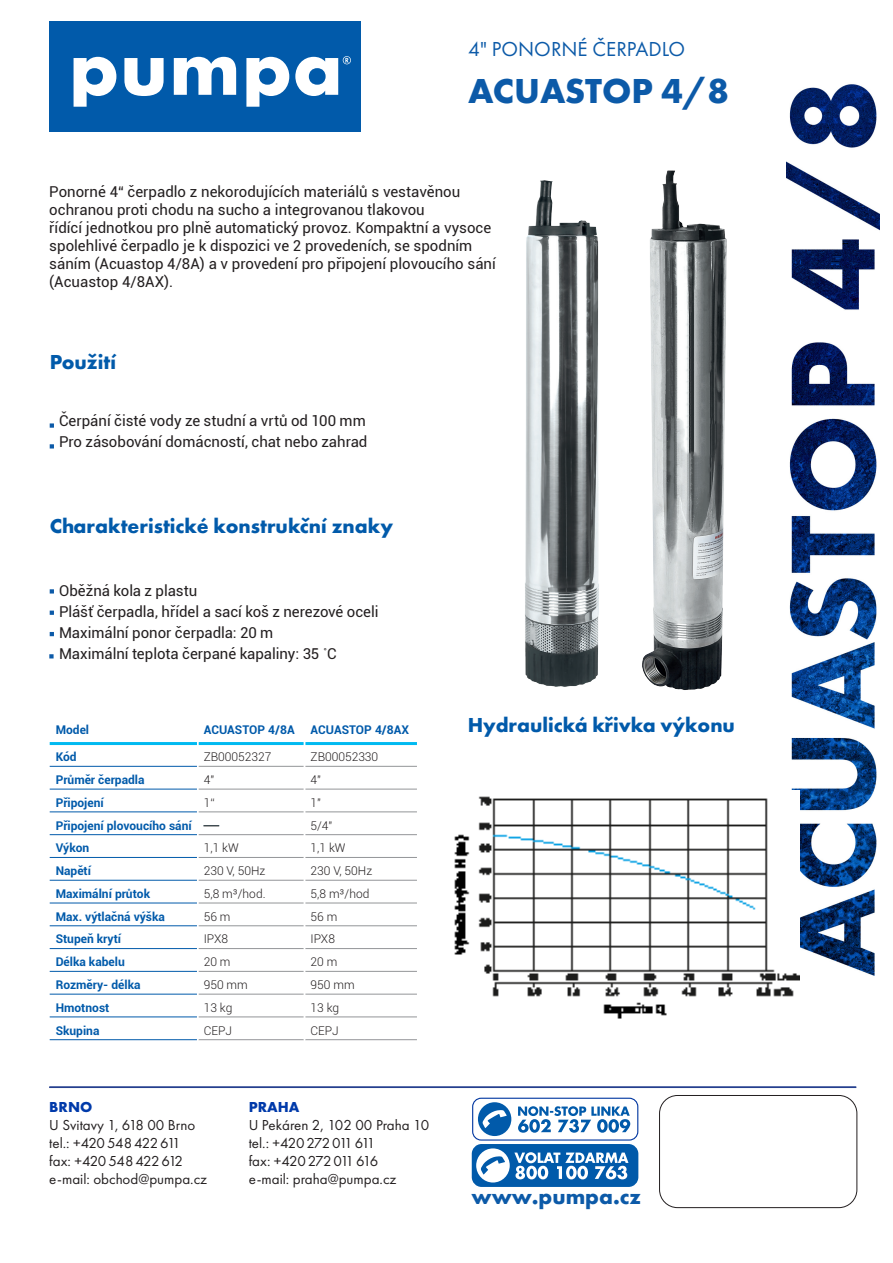
<style>
.page{position:relative;width:893px;height:1263px;background:#fff}
.page>*{position:absolute;margin:0;border:0;box-sizing:border-box;transform-origin:0 0}
.t1{font:700 36px "Futura PT";color:#0c5aa8}
.H1_nadpis_1{font:700 22.5px "Futura PT";color:#0c5aa8}
.t2{font:700 21px "Futura PT";color:#015aaa}
.t3{font:21px "Futura PT";color:#0c5aa8}
.t4{font:15px/18px "Roboto";color:#231f20}
.H1_nadpis_1-2{font:15px "Futura PT";color:#231f20}
.H1_nadpis_1-3{font:15px "Futura PT";letter-spacing:-.025em;color:#231f20}
.H1_nadpis_1-4{font:15px "Futura PT";letter-spacing:-.05em;color:#231f20}
.H1_nadpis_1-5{font:700 15px "Futura PT";color:#003aaa}
.t5{font:700 12px "Roboto";color:#015aaa}
.t6{font:300 12px "Roboto";color:#231f20}
.s1{font-weight:300}
</style>
<div class="page">
<div style="left:49px;top:21px;width:312px;height:111px;background:#015aaa"></div>
<svg style="left:74px;top:57px;width:42px;height:50px"></svg>
<svg style="left:124px;top:58px;width:40px;height:38px"></svg>
<svg style="left:174px;top:57px;width:62px;height:38px"></svg>
<svg style="left:246px;top:57px;width:43px;height:50px"></svg>
<svg style="left:295px;top:56px;width:56px;height:40px"></svg>
<div style="left:659px;top:1095px;width:198px;height:113px;border:1px solid #231f20;border-radius:18px"></div>
<div style="left:472px;top:1098px;width:166px;height:42px;border:1px solid #0036a0;border-radius:9px"></div>
<svg style="left:518px;top:1106px;width:112px;height:27px"></svg>
<svg style="left:478px;top:1102px;width:33px;height:34px"></svg>
<div style="left:472px;top:1144px;width:166px;height:43px;background:#015aaa;border-radius:10px"></div>
<svg style="left:476px;top:1148px;width:152px;height:34px"></svg>
<hr style="left:49px;top:1086px;width:807px;height:2px;background:#253f8e">
<svg style="left:50px;top:444px;width:4px;height:4px"></svg>
<svg style="left:50px;top:423px;width:4px;height:5px"></svg>
<svg style="left:50px;top:589px;width:4px;height:4px"></svg>
<svg style="left:50px;top:611px;width:4px;height:4px"></svg>
<svg style="left:49px;top:654px;width:5px;height:4px"></svg>
<svg style="left:50px;top:632px;width:4px;height:4px"></svg>
<hr style="left:50px;top:766px;width:147px;height:1px;background:#015aaa">
<hr style="left:50px;top:789px;width:147px;height:1px;background:#015aaa">
<hr style="left:50px;top:812px;width:147px;height:1px;background:#015aaa">
<hr style="left:50px;top:834px;width:147px;height:1px;background:#015aaa">
<hr style="left:50px;top:857px;width:147px;height:1px;background:#015aaa">
<hr style="left:50px;top:880px;width:147px;height:1px;background:#015aaa">
<hr style="left:50px;top:903px;width:147px;height:1px;background:#015aaa">
<hr style="left:50px;top:925px;width:147px;height:1px;background:#015aaa">
<hr style="left:50px;top:948px;width:147px;height:1px;background:#015aaa">
<hr style="left:50px;top:971px;width:147px;height:1px;background:#015aaa">
<hr style="left:50px;top:994px;width:147px;height:1px;background:#015aaa">
<hr style="left:50px;top:1017px;width:147px;height:1px;background:#015aaa">
<hr style="left:50px;top:1039px;width:147px;height:1px;background:#015aaa">
<hr style="left:198px;top:766px;width:106px;height:1px;background:#939598">
<hr style="left:305px;top:766px;width:112px;height:1px;background:#939598">
<hr style="left:198px;top:789px;width:106px;height:1px;background:#939598">
<hr style="left:305px;top:789px;width:112px;height:1px;background:#939598">
<hr style="left:198px;top:812px;width:106px;height:1px;background:#939598">
<hr style="left:305px;top:812px;width:112px;height:1px;background:#939598">
<hr style="left:198px;top:834px;width:106px;height:1px;background:#939598">
<hr style="left:305px;top:834px;width:112px;height:1px;background:#939598">
<hr style="left:198px;top:857px;width:106px;height:1px;background:#939598">
<hr style="left:305px;top:857px;width:112px;height:1px;background:#939598">
<hr style="left:198px;top:880px;width:106px;height:1px;background:#939598">
<hr style="left:305px;top:880px;width:112px;height:1px;background:#939598">
<hr style="left:198px;top:903px;width:106px;height:1px;background:#939598">
<hr style="left:305px;top:903px;width:112px;height:1px;background:#939598">
<hr style="left:198px;top:925px;width:106px;height:1px;background:#939598">
<hr style="left:305px;top:925px;width:112px;height:1px;background:#939598">
<hr style="left:198px;top:948px;width:106px;height:1px;background:#939598">
<hr style="left:305px;top:948px;width:112px;height:1px;background:#939598">
<hr style="left:198px;top:971px;width:106px;height:1px;background:#939598">
<hr style="left:305px;top:971px;width:112px;height:1px;background:#939598">
<hr style="left:198px;top:994px;width:106px;height:1px;background:#939598">
<hr style="left:305px;top:994px;width:112px;height:1px;background:#939598">
<hr style="left:198px;top:1017px;width:106px;height:1px;background:#939598">
<hr style="left:305px;top:1017px;width:112px;height:1px;background:#939598">
<hr style="left:198px;top:1039px;width:106px;height:1px;background:#939598">
<hr style="left:305px;top:1039px;width:112px;height:1px;background:#939598">
<hr style="left:50px;top:742px;width:147px;height:3px;background:#00baf1">
<hr style="left:198px;top:742px;width:106px;height:3px;background:#00baf1">
<hr style="left:305px;top:742px;width:112px;height:3px;background:#00baf1">
<img style="left:525px;top:180px;width:74px;height:507px">
<img style="left:642px;top:170px;width:85px;height:520px">
<img style="left:787px;top:84px;width:92px;height:892px">
<img style="left:454px;top:791px;width:346px;height:228px">
<svg style="left:198px;top:742px;width:21px;height:298px"></svg>
<p class="t3" style="left:468px;top:37px;width:218px">4" PONORNÉ ČERPADLO</p>
<p class="t1" style="left:468px;top:68px;width:262px">ACUASTOP 4/8</p>
<p class="t4" style="left:49px;top:182px;width:412px">Ponorné 4“ čerpadlo z nekorodujících materiálů s vestavěnou ochranou proti chodu na sucho a integrovanou tlakovou</p>
<p class="t4" style="left:49px;top:218px;width:448px">řídící jednotkou pro plně automatický provoz. Kompaktní a vysoce spolehlivé čerpadlo je k dispozici ve 2 provedeních, se spodním sáním (Acuastop 4/8A) a v provedení pro připojení plovoucího sání (Acuastop 4/8AX).</p>
<p class="t2" style="left:50px;top:348px;width:68px">Použití</p>
<p class="t4" style="left:59px;top:410px;width:310px;line-height:21px">Čerpání čisté vody ze studní a vrtů od 100 mm<br>Pro zásobování domácností, chat nebo zahrad</p>
<p class="t2" style="left:50px;top:512px;width:345px">Charakteristické konstrukční znaky</p>
<p class="t4" style="left:59px;top:580px;width:321px;line-height:21px">Oběžná kola z plastu<br>Plášť čerpadla, hřídel a sací koš z nerezové oceli Maximální ponor čerpadla: 20 m<br>Maximální teplota čerpané kapaliny: 35 <span class="s1">˚</span>C</p>
<p class="t5" style="left:56px;top:721px;width:35px">Model</p>
<p class="t5" style="left:204px;top:721px;width:92px">ACUASTOP 4/8A</p>
<p class="t5" style="left:310px;top:721px;width:100px">ACUASTOP 4/8AX</p>
<p class="t5" style="left:56px;top:748px;width:23px">Kód</p>
<p class="t6" style="left:204px;top:749px;width:69px">ZB00052327</p>
<p class="t6" style="left:310px;top:749px;width:69px">ZB00052330</p>
<p class="t5" style="left:56px;top:771px;width:90px">Průměr čerpadla</p>
<p class="t6" style="left:204px;top:771px;width:12px">4"</p>
<p class="t6" style="left:310px;top:771px;width:12px">4"</p>
<p class="t5" style="left:56px;top:794px;width:50px">Připojení</p>
<p class="t6" style="left:204px;top:794px;width:12px">1“</p>
<p class="t6" style="left:310px;top:794px;width:12px">1"</p>
<p class="t5" style="left:56px;top:817px;width:138px">Připojení plovoucího sání</p>
<p class="t6" style="left:310px;top:817px;width:23px">5/4"</p>
<p class="t5" style="left:56px;top:840px;width:35px">Výkon</p>
<p class="t6" style="left:204px;top:840px;width:37px">1,1 kW</p>
<p class="t6" style="left:310px;top:840px;width:37px">1,1 kW</p>
<p class="t5" style="left:56px;top:862px;width:37px">Napětí</p>
<p class="t6" style="left:204px;top:862px;width:63px">230 V, 50Hz</p>
<p class="t6" style="left:310px;top:862px;width:63px">230 V, 50Hz</p>
<p class="t5" style="left:56px;top:885px;width:96px">Maximální průtok</p>
<p class="t6" style="left:204px;top:885px;width:63px">5,8 m³/hod.</p>
<p class="t6" style="left:310px;top:885px;width:60px">5,8 m³/hod</p>
<p class="t5" style="left:56px;top:908px;width:111px">Max. výtlačná výška</p>
<p class="t6" style="left:204px;top:908px;width:28px">56 m</p>
<p class="t6" style="left:310px;top:908px;width:28px">56 m</p>
<p class="t5" style="left:56px;top:931px;width:67px">Stupeň krytí</p>
<p class="t6" style="left:204px;top:931px;width:26px">IPX8</p>
<p class="t6" style="left:310px;top:931px;width:26px">IPX8</p>
<p class="t5" style="left:56px;top:953px;width:71px">Délka kabelu</p>
<p class="t6" style="left:204px;top:954px;width:28px">20 m</p>
<p class="t6" style="left:310px;top:954px;width:28px">20 m</p>
<p class="t5" style="left:56px;top:976px;width:86px">Rozměry- délka</p>
<p class="t6" style="left:204px;top:976px;width:46px">950 mm</p>
<p class="t6" style="left:310px;top:976px;width:46px">950 mm</p>
<p class="t5" style="left:56px;top:999px;width:55px">Hmotnost</p>
<p class="t6" style="left:204px;top:999px;width:30px">13 kg</p>
<p class="t6" style="left:310px;top:999px;width:30px">13 kg</p>
<p class="t5" style="left:56px;top:1022px;width:45px">Skupina</p>
<p class="t6" style="left:204px;top:1022px;width:30px">CEPJ</p>
<p class="t6" style="left:310px;top:1022px;width:30px">CEPJ</p>
<p class="H1_nadpis_1-5" style="left:49px;top:1097px;width:44px">BRNO</p>
<p class="H1_nadpis_1-2" style="left:49px;top:1116px;width:147px">U Svitavy 1, 618 00 Brno</p>
<p class="H1_nadpis_1-3" style="left:49px;top:1134px;width:133px">tel.: +420548422611</p>
<p class="H1_nadpis_1-3" style="left:49px;top:1152px;width:135px">fax: +420548422612</p>
<p class="H1_nadpis_1-2" style="left:49px;top:1170px;width:159px">e-mail: obchod@pumpa.cz</p>
<p class="H1_nadpis_1-5" style="left:249px;top:1097px;width:52px">PRAHA</p>
<p class="H1_nadpis_1-2" style="left:249px;top:1116px;width:182px">U Pekáren 2, 102 00 Praha 10</p>
<p class="H1_nadpis_1-4" style="left:249px;top:1134px;width:128px">tel.: +420272011611</p>
<p class="H1_nadpis_1-4" style="left:249px;top:1152px;width:131px">fax: +420272011616</p>
<p class="H1_nadpis_1-2" style="left:249px;top:1170px;width:149px">e-mail: praha@pumpa.cz</p>
<p class="t2" style="left:468px;top:712px;width:269px">Hydraulická křivka výkonu</p>
<p class="H1_nadpis_1" style="left:471px;top:1182px;width:171px">www.pumpa.cz</p>
</div>
